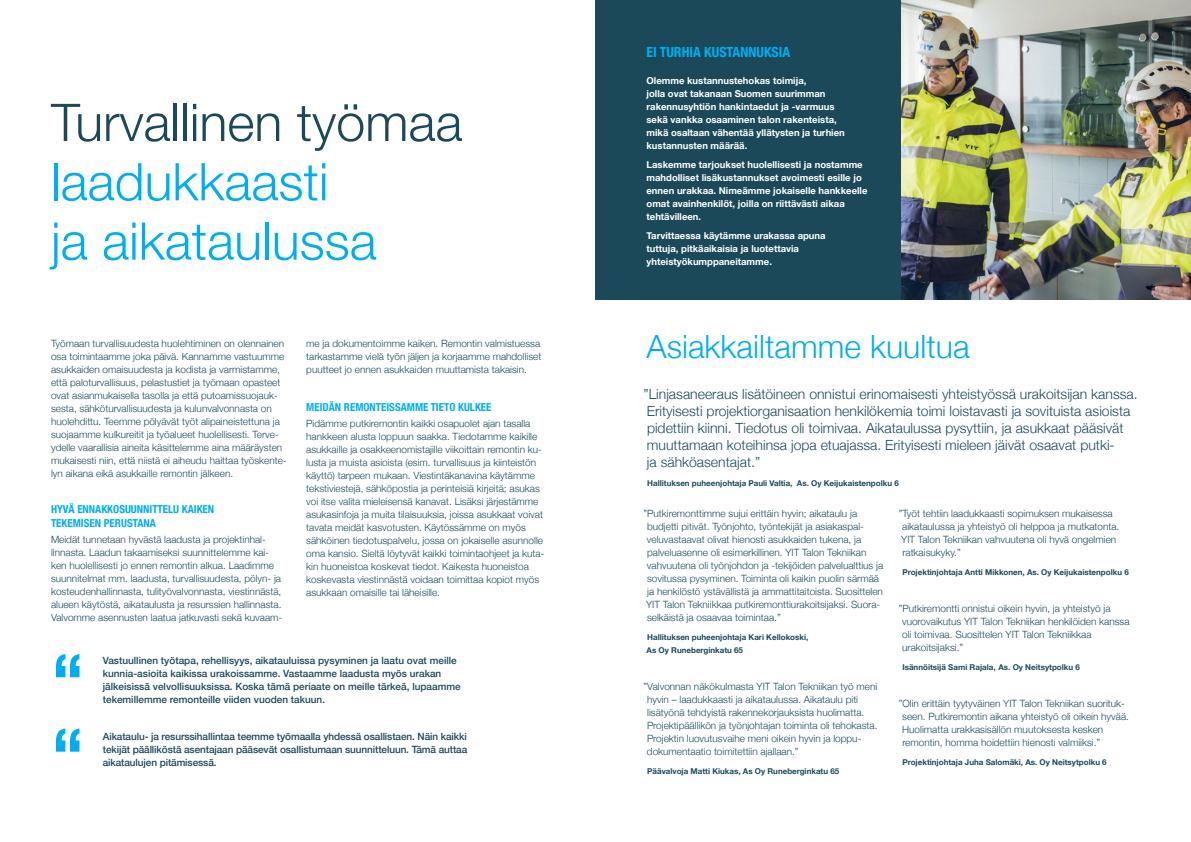
<style>
.page{position:relative;width:1191px;height:842px;background:#fff}
.page>*{position:absolute;margin:0;border:0;box-sizing:border-box;transform-origin:0 0}
.t1{font:700 condensed 72px/74.4px "Helvetica Neue LT Std";color:#00aeef}
.t2{font:300 52px/59.3px "Helvetica Neue";color:#00aeef}
.t3{font:300 52px "Helvetica Neue";color:#1b495a}
.t4{font:300 32px "Helvetica Neue";color:#00aeef}
.t5{font:300 14px/17px "Helvetica Neue";color:#1b495a}
.t6{font:700 condensed 14px "Helvetica Neue";color:#00aeef}
.t7{font:700 condensed 11px/14px "Helvetica Neue";color:#00aeef}
.t8{font:300 10px/13px "Helvetica Neue";color:#1b495a}
.t9{font:500 10px/13px "Helvetica Neue";color:#1b495a}
.t10{font:700 9.5px/13px "Helvetica Neue";color:#fff}
.t11{font:700 8px/13px "Helvetica Neue";color:#1b495a}
</style>
<div class="page">
<div style="left:595px;top:0;width:306px;height:299px;background:#1b495a"></div>
<img style="left:901px;top:0;width:290px;height:299px">
<h2 class="t3" style="left:51px;top:81px;width:413px">Turvallinen työmaa</h2>
<h2 class="t2" style="left:51px;top:148px;width:327px">laadukkaasti ja aikataulussa</h2>
<p class="t8" style="left:51px;top:336px;width:237px">Työmaan turvallisuudesta huolehtiminen on olennainen osa toimintaamme joka päivä. Kannamme vastuumme asukkaiden omaisuudesta ja kodista ja varmistamme, että paloturvallisuus, pelastustiet ja työmaan opasteet ovat asianmukaisella tasolla ja että putoamissuojauk&shy;sesta, sähköturvallisuudesta ja kulunvalvonnasta on huolehdittu. Teemme pölyävät työt alipaineistettuna ja suojaamme kulkureitit ja työalueet huolellisesti. Terve&shy;ydelle vaarallisia aineita käsittelemme aina määräysten mukaisesti niin, että niistä ei aiheudu haittaa työskente&shy;lyn aikana eikä asukkaille remontin jälkeen.</p>
<p class="t7" style="left:51px;top:502px;width:165px">HYVÄ ENNAKKOSUUNNITTELU KAIKEN<br>TEKEMISEN PERUSTANA</p>
<p class="t8" style="left:51px;top:532px;width:233px">Meidät tunnetaan hyvästä laadusta ja projektinhal&shy;linnasta. Laadun takaamiseksi suunnittelemme kai&shy;ken huolellisesti jo ennen remontin alkua. Laadimme suunnitelmat mm. laadusta, turvallisuudesta, pölyn- ja kosteudenhallinnasta, tulityövalvonnasta, viestinnästä, alueen käytöstä, aikataulusta ja resurssien hallinnasta.<br>Valvomme asennusten laatua jatkuvasti sekä kuvaam-</p>
<p class="t8" style="left:306px;top:336px;width:237px;text-align:justify">me ja dokumentoimme kaiken. Remontin valmistuessa tarkastamme vielä työn jäljen ja korjaamme mahdolliset puutteet jo ennen asukkaiden muuttamista takaisin.</p>
<p class="t7" style="left:306px;top:399px;width:187px">MEIDÄN REMONTEISSAMME TIETO KULKEE</p>
<p class="t8" style="left:306px;top:416px;width:240px">Pidämme putkiremontin kaikki osapuolet ajan tasalla hankkeen alusta loppuun saakka. Tiedotamme kaikille asukkaille ja osakkeenomistajille viikoittain remontin ku&shy;lusta ja muista asioista (esim. turvallisuus ja kiinteistön käyttö) tarpeen mukaan. Viestintäkanavina käytämme tekstiviestejä, sähköpostia ja perinteisiä kirjeitä; asukas voi itse valita mieleisensä kanavat. Lisäksi järjestämme asukasinfoja ja muita tilaisuuksia, joissa asukkaat voivat tavata meidät kasvotusten. Käytössämme on myös sähköinen tiedotuspalvelu, jossa on jokaiselle asunnolle oma kansio. Sieltä löytyvät kaikki toimintaohjeet ja kuta&shy;kin huoneistoa koskevat tiedot. Kaikesta huoneistoa koskevasta viestinnästä voidaan toimittaa kopiot myös asukkaan omaisille tai läheisille.</p>
<h1 class="t1" style="left:51px;top:642px;width:35px">“ “</h1>
<p class="t9" style="left:103px;top:653px;width:359px">Vastuullinen työtapa, rehellisyys, aikatauluissa pysyminen ja laatu ovat meille kunnia-asioita kaikissa urakoissamme. Vastaamme laadusta myös urakan jälkeisissä velvollisuuksissa. Koska tämä periaate on meille tärkeä, lupaamme tekemillemme remonteille viiden vuoden takuun.</p>
<p class="t9" style="left:103px;top:729px;width:366px;text-align:justify">Aikataulu- ja resurssihallintaa teemme työmaalla yhdessä osallistaen. Näin kaikki tekijät päälliköstä asentajaan pääsevät osallistumaan suunnitteluun. Tämä auttaa aikataulujen pitämisessä.</p>
<h3 class="t6" style="left:646px;top:41px;width:145px">EI TURHIA KUSTANNUKSIA</h3>
<p class="t10" style="left:646px;top:75px;width:200px">Olemme kustannustehokas toimija,<br>jolla ovat takanaan Suomen suurimman rakennusyhtiön hankintaedut ja -varmuus sekä vankka osaaminen talon rakenteista, mikä osaltaan vähentää yllätysten ja turhien kustannusten määrää.</p>
<p class="t10" style="left:646px;top:158px;width:222px">Laskemme tarjoukset huolellisesti ja nostamme mahdolliset lisäkustannukset avoimesti esille jo ennen urakkaa. Nimeämme jokaiselle hankkeelle omat avainhenkilöt, joilla on riittävästi aikaa tehtävilleen.</p>
<p class="t10" style="left:646px;top:229px;width:181px">Tarvittaessa käytämme urakassa apuna tuttuja, pitkäaikaisia ja luotettavia yhteistyökumppaneitamme.</p>
<h3 class="t4" style="left:646px;top:321px;width:324px">Asiakkailtamme kuultua</h3>
<p class="t5" style="left:643px;top:385px;width:495px">”Linjasaneeraus lisätöineen onnistui erinomaisesti yhteistyössä urakoitsijan kanssa.<br>Erityisesti projektiorganisaation henkilökemia toimi loistavasti ja sovituista asioista pidettiin kiinni. Tiedotus oli toimivaa. Aikataulussa pysyttiin, ja asukkaat pääsivät muuttamaan koteihinsa jopa etuajassa. Erityisesti mieleen jäivät osaavat putki-<br>ja sähköasentajat.”</p>
<p class="t11" style="left:647px;top:477px;width:253px">Hallituksen puheenjohtaja Pauli Valtia, As. Oy Keijukaistenpolku 6</p>
<p class="t8" style="left:643px;top:506px;width:241px">”Putkiremonttimme sujui erittäin hyvin; aikataulu ja budjetti pitivät. Työnjohto, työntekijät ja asiakaspal&shy;veluvastaavat olivat hienosti asukkaiden tukena, ja palveluasenne oli esimerkillinen. YIT Talon Tekniikan vahvuutena oli työnjohdon ja -tekijöiden palvelualttius ja sovitussa pysyminen. Toiminta oli kaikin puolin särmää ja henkilöstö ystävällistä ja ammattitaitoista. Suosittelen YIT Talon Tekniikkaa putkiremonttiurakoitsijaksi. Suora&shy;selkäistä ja osaavaa toimintaa.”</p>
<p class="t11" style="left:646px;top:630px;width:163px">Hallituksen puheenjohtaja Kari Kellokoski,<br>As Oy Runeberginkatu 65</p>
<p class="t8" style="left:647px;top:679px;width:232px;text-indent:-3px">”Valvonnan näkökulmasta YIT Talon Tekniikan työ meni hyvin – laadukkaasti ja aikataulussa. Aikataulu piti lisätyönä tehdyistä rakennekorjauksista huolimatta.<br>Projektipäällikön ja työnjohtajan toiminta oli tehokasta.<br>Projektin luovutusvaihe meni oikein hyvin ja loppu&shy;dokumentaatio toimitettiin ajallaan.”</p>
<p class="t11" style="left:647px;top:764px;width:194px">Päävalvoja Matti Kiukas, As Oy Runeberginkatu 65</p>
<p class="t8" style="left:898px;top:506px;width:222px">”Työt tehtiin laadukkaasti sopimuksen mukaisessa aikataulussa ja yhteistyö oli helppoa ja mutkatonta.<br>YIT Talon Tekniikan vahvuutena oli hyvä ongelmien ratkaisukyky.”</p>
<p class="t11" style="left:902px;top:565px;width:228px">Projektinjohtaja Antti Mikkonen, As. Oy Keijukaistenpolku 6</p>
<p class="t8" style="left:902px;top:601px;width:229px;text-indent:-3px">”Putkiremontti onnistui oikein hyvin, ja yhteistyö ja vuorovaikutus YIT Talon Tekniikan henkilöiden kanssa oli toimivaa. Suosittelen YIT Talon Tekniikkaa urakoitsijaksi.”</p>
<p class="t11" style="left:902px;top:660px;width:179px">Isännöitsijä Sami Rajala, As. Oy Neitsytpolku 6</p>
<p class="t8" style="left:902px;top:696px;width:228px;text-indent:-3px">”Olin erittäin tyytyväinen YIT Talon Tekniikan suorituk&shy;seen. Putkiremontin aikana yhteistyö oli oikein hyvää.<br>Huolimatta urakkasisällön muutoksesta kesken remontin, homma hoidettiin hienosti valmiiksi.”</p>
<p class="t11" style="left:902px;top:755px;width:206px">Projektinjohtaja Juha Salomäki, As. Oy Neitsytpolku 6</p>
</div>
